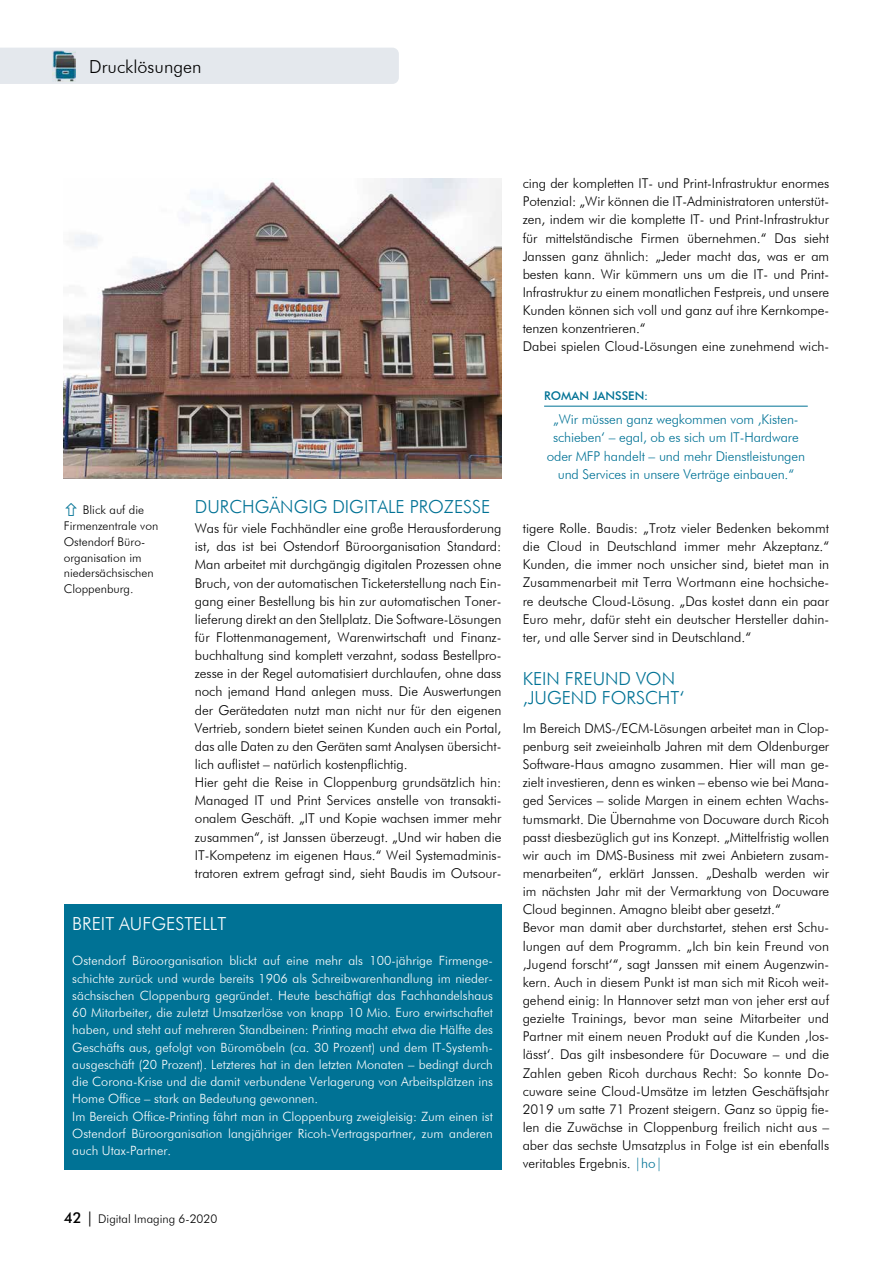
<style>
.page{position:relative;width:893px;height:1263px;background:#fff}
.page>*{position:absolute;margin:0;border:0;box-sizing:border-box;transform-origin:0 0}
.t1{font:300 18px/19.5px "Futura BT";color:#007295}
.t2{font:300 18px "Futura BT";color:#fff}
.t3{font:300 18px "Futura BT";color:#000}
.t4{font:300 13.5px/18.1px "Futura BT";letter-spacing:-.005em;color:#000}
.t5{font:300 13.5px/18.1px "Futura BT";letter-spacing:-.01em;color:#007295;text-align:center}
.t6{font:300 12.75px/17.2px "Futura BT";color:#fff}
.t7{font:300 12px/15.8px "Futura BT";color:#000}
.t8{font:500 12px "Futura BT";color:#007295}
.s1{font-weight:500;font-size:15px}
.s2{font-weight:400;font-size:15px}
.s3{color:#007295}
</style>
<div class="page">
<img style="left:63px;top:179px;width:438px;height:300px">
<div style="left:64px;top:904px;width:437px;height:265px;background:#007295"></div>
<hr style="left:544px;top:406px;width:264px;height:1px;background:#007295">
<div style="left:0;top:48px;width:399px;height:36px;background:#e4e8ed"></div>
<img style="left:53px;top:51px;width:22px;height:31px">
<h1 class="t3" style="left:89px;top:55px;width:114px">Drucklösungen</h1>
<p class="t7" style="left:64px;top:502px;width:96px;text-indent:19px">Blick auf die<br>Firmenzentrale von<br>Ostendorf Büro&shy;organisation im niedersächsischen<br>Cloppenburg.</p>
<h1 class="t1" style="left:195px;top:497px;width:297px">DURCHGÄNGIG DIGITALE PROZESSE</h1>
<p class="t4" style="left:195px;top:519px;width:308px">Was für viele Fachhändler eine große Herausforderung ist, das ist bei Ostendorf Büroorganisation Standard:<br>Man arbeitet mit durchgängig digitalen Prozessen ohne Bruch, von der automatischen Ticketerstellung nach Ein&shy;gang einer Bestellung bis hin zur automatischen Toner&shy;lieferung direkt an den Stellplatz. Die Software-Lösungen für Flottenmanagement, Warenwirtschaft und Finanz&shy;buchhaltung sind komplett verzahnt, sodass Bestellpro&shy;zesse in der Regel automatisiert durchlaufen, ohne dass noch jemand Hand anlegen muss. Die Auswertungen der Gerätedaten nutzt man nicht nur für den eigenen Vertrieb, sondern bietet seinen Kunden auch ein Portal, das alle Daten zu den Geräten samt Analysen übersicht&shy;lich auflistet – natürlich kostenpflichtig.<br>Hier geht die Reise in Cloppenburg grundsätzlich hin:<br>Managed IT und Print Services anstelle von transakti&shy;onalem Geschäft. „IT und Kopie wachsen immer mehr zusammen“, ist Janssen überzeugt. „Und wir haben die IT-Kompetenz im eigenen Haus.“ Weil Systemadminis&shy;tratoren extrem gefragt sind, sieht Baudis im Outsour-</p>
<h1 class="t2" style="left:72px;top:913px;width:156px">BREIT AUFGESTELLT</h1>
<p class="t6" style="left:72px;top:952px;width:422px">Ostendorf Büroorganisation blickt auf eine mehr als 100-jährige Firmenge&shy;schichte zurück und wurde bereits 1906 als Schreibwarenhandlung im nieder&shy;sächsischen Cloppenburg gegründet. Heute beschäftigt das Fachhandelshaus 60 Mitarbeiter, die zuletzt Umsatzerlöse von knapp 10 Mio. Euro erwirtschaftet haben, und steht auf mehreren Standbeinen: Printing macht etwa die Hälfte des Geschäfts aus, gefolgt von Büromöbeln (ca. 30 Prozent) und dem IT-Systemh&shy;ausgeschäft (20 Prozent). Letzteres hat in den letzten Monaten – bedingt durch die Corona-Krise und die damit verbundene Verlagerung von Arbeitsplätzen ins Home Office – stark an Bedeutung gewonnen.<br>Im Bereich Office-Printing fährt man in Cloppenburg zweigleisig: Zum einen ist Ostendorf Büroorganisation langjähriger Ricoh-Vertragspartner, zum anderen auch Utax-Partner.</p>
<p class="t7" style="left:64px;top:1211px;width:155px"><span class="s1">42</span> <span class="s2">|</span> Digital Imaging 6-2020</p>
<p class="t4" style="left:523px;top:174px;width:308px">cing der kompletten IT- und Print-Infrastruktur enormes Potenzial: „Wir können die IT-Administratoren unterstüt&shy;zen, indem wir die komplette IT- und Print-Infrastruktur für mittelständische Firmen übernehmen.“ Das sieht Janssen ganz ähnlich: „Jeder macht das, was er am besten kann. Wir kümmern uns um die IT- und Print-Infrastruktur zu einem monatlichen Festpreis, und unsere Kunden können sich voll und ganz auf ihre Kernkompe&shy;tenzen konzentrieren.“<br>Dabei spielen Cloud-Lösungen eine zunehmend wich-</p>
<p class="t8" style="left:544px;top:388px;width:106px">ROMAN JANSSEN:</p>
<p class="t5" style="left:547px;top:410px;width:260px">„Wir müssen ganz wegkommen vom ‚Kisten&shy;schieben‘ – egal, ob es sich um IT-Hardware oder MFP handelt – und mehr Dienstleistungen und Services in unsere Verträge einbauen.“</p>
<p class="t4" style="left:523px;top:519px;width:308px;text-align:justify">tigere Rolle. Baudis: „Trotz vieler Bedenken bekommt die Cloud in Deutschland immer mehr Akzeptanz.“ Kunden, die immer noch unsicher sind, bietet man in Zusammenarbeit mit Terra Wortmann eine hochsiche&shy;re deutsche Cloud-Lösung. „Das kostet dann ein paar Euro mehr, dafür steht ein deutscher Hersteller dahin&shy;ter, und alle Server sind in Deutschland.“</p>
<h1 class="t1" style="left:523px;top:669px;width:163px">KEIN FREUND VON ‚JUGEND FORSCHT‘</h1>
<p class="t4" style="left:523px;top:719px;width:308px">Im Bereich DMS-/ECM-Lösungen arbeitet man in Clop&shy;penburg seit zweieinhalb Jahren mit dem Oldenburger Software-Haus amagno zusammen. Hier will man ge&shy;zielt investieren, denn es winken – ebenso wie bei Mana&shy;ged Services – solide Margen in einem echten Wachs&shy;tumsmarkt. Die Übernahme von Docuware durch Ricoh passt diesbezüglich gut ins Konzept. „Mittelfristig wollen wir auch im DMS-Business mit zwei Anbietern zusam&shy;menarbeiten“, erklärt Janssen. „Deshalb werden wir im nächsten Jahr mit der Vermarktung von Docuware Cloud beginnen. Amagno bleibt aber gesetzt.“<br>Bevor man damit aber durchstartet, stehen erst Schu&shy;lungen auf dem Programm. „Ich bin kein Freund von ‚Jugend forscht‘“, sagt Janssen mit einem Augenzwin&shy;kern. Auch in diesem Punkt ist man sich mit Ricoh weit&shy;gehend einig: In Hannover setzt man von jeher erst auf gezielte Trainings, bevor man seine Mitarbeiter und Partner mit einem neuen Produkt auf die Kunden ‚los&shy;lässt‘. Das gilt insbesondere für Docuware – und die Zahlen geben Ricoh durchaus Recht: So konnte Do&shy;cuware seine Cloud-Umsätze im letzten Geschäftsjahr 2019 um satte 71 Prozent steigern. Ganz so üppig fie&shy;len die Zuwächse in Cloppenburg freilich nicht aus – aber das sechste Umsatzplus in Folge ist ein ebenfalls veritables Ergebnis. <span class="s3">|ho|</span></p>
</div>
